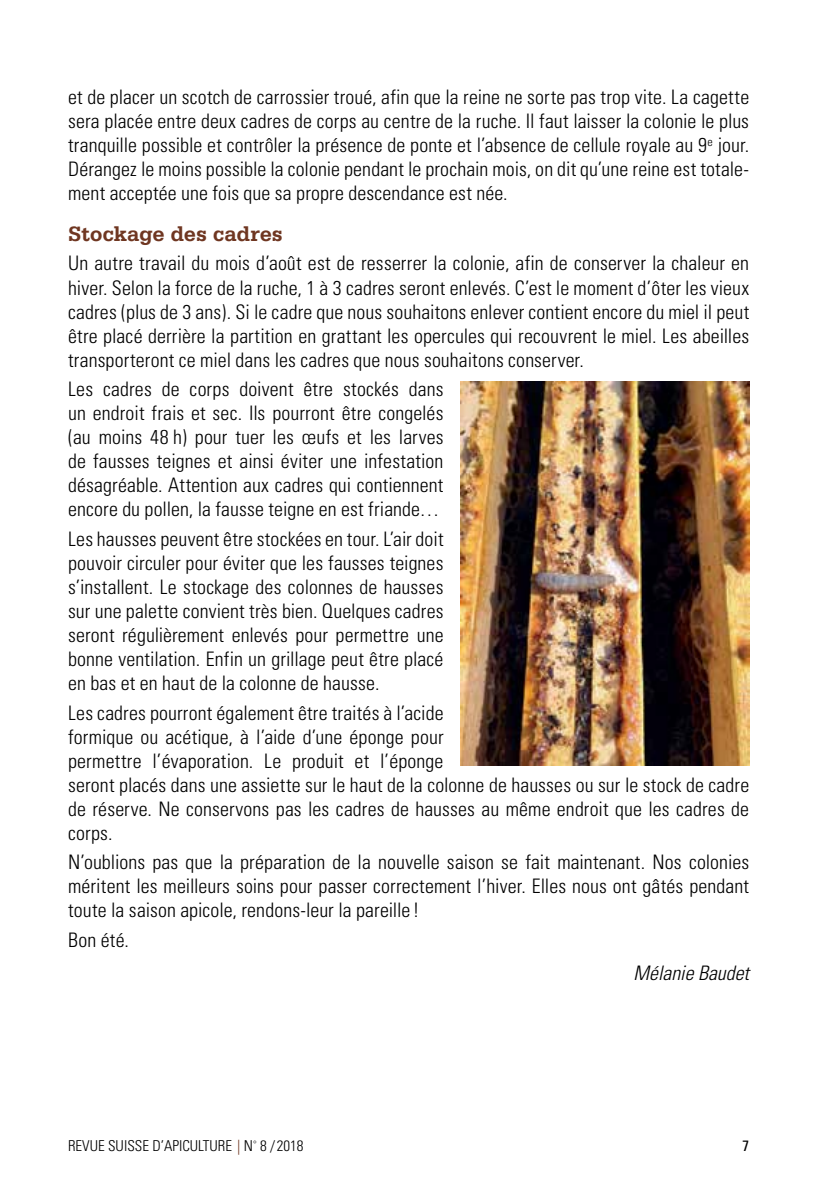
<style>
.page{position:relative;width:840px;height:1191px;background:#fff}
.page>*{position:absolute;margin:0;border:0;box-sizing:border-box;transform-origin:0 0}
.t1{font:700 22px "Serifa";color:#6f3621}
.t2{font:300 condensed 20px/24px "Univers";letter-spacing:.005em;color:#000;text-align:justify}
.t3{font:italic 300 condensed 20px "Univers";color:#000}
.t4{font:300 condensed 15px "Univers";color:#000}
.t5{font:condensed 15px "Univers";color:#000}
.s1{color:#6f3621}
</style>
<div class="page">
<img style="left:460px;top:381px;width:288px;height:385px">
<p class="t2" style="left:68px;top:85px;width:682px">et de placer un scotch de carrossier troué, afin que la reine ne sorte pas trop vite. La cagette sera placée entre deux cadres de corps au centre de la ruche. Il faut laisser la colonie le plus tranquille possible et contrôler la présence de ponte et l’absence de cellule royale au 9<sup>e</sup> jour.<br>Dérangez le moins possible la colonie pendant le prochain mois, on dit qu’une reine est totale&shy;ment acceptée une fois que sa propre descendance est née.</p>
<p class="t1" style="left:68px;top:221px;width:216px">Stockage des cadres</p>
<p class="t2" style="left:68px;top:251px;width:682px">Un autre travail du mois d’août est de resserrer la colonie, afin de conserver la chaleur en hiver. Selon la force de la ruche, 1 à 3 cadres seront enlevés. C’est le moment d’ôter les vieux cadres (plus de 3 ans). Si le cadre que nous souhaitons enlever contient encore du miel il peut être placé derrière la partition en grattant les opercules qui recouvrent le miel. Les abeilles transporteront ce miel dans les cadres que nous souhaitons conserver.</p>
<p class="t2" style="left:68px;top:377px;width:377px">Les cadres de corps doivent être stockés dans un endroit frais et sec. Ils pourront être congelés (au moins 48 h) pour tuer les œufs et les larves de fausses teignes et ainsi éviter une infestation désagréable. Attention aux cadres qui contiennent encore du pollen, la fausse teigne en est friande…</p>
<p class="t2" style="left:68px;top:527px;width:377px">Les hausses peuvent être stockées en tour. L’air doit pouvoir circuler pour éviter que les fausses teignes s’installent. Le stockage des colonnes de hausses sur une palette convient très bien. Quelques cadres seront régulièrement enlevés pour permettre une bonne ventilation. Enfin un grillage peut être placé en bas et en haut de la colonne de hausse.</p>
<p class="t2" style="left:68px;top:700px;width:682px;text-align:left">Les cadres pourront également être traités à l’acide<br>formique ou acétique, à l’aide d’une éponge pour<br>permettre l’évaporation. Le produit et l’éponge<br>seront placés dans une assiette sur le haut de la colonne de hausses ou sur le stock de cadre de réserve. Ne conservons pas les cadres de hausses au même endroit que les cadres de corps.</p>
<p class="t2" style="left:68px;top:850px;width:682px">N’oublions pas que la préparation de la nouvelle saison se fait maintenant. Nos colonies méritent les meilleurs soins pour passer correctement l’hiver. Elles nous ont gâtés pendant toute la saison apicole, rendons-leur la pareille !</p>
<p class="t2" style="left:68px;top:928px;width:62px">Bon été.</p>
<p class="t3" style="left:633px;top:961px;width:117px">Mélanie Baudet</p>
<p class="t4" style="left:68px;top:1137px;width:237px">REVUE SUISSE D’APICULTURE <span class="s1">|</span> N<sup>°</sup> 8 / 2018</p>
<p class="t5" style="left:742px;top:1136px;width:8px">7</p>
</div>
